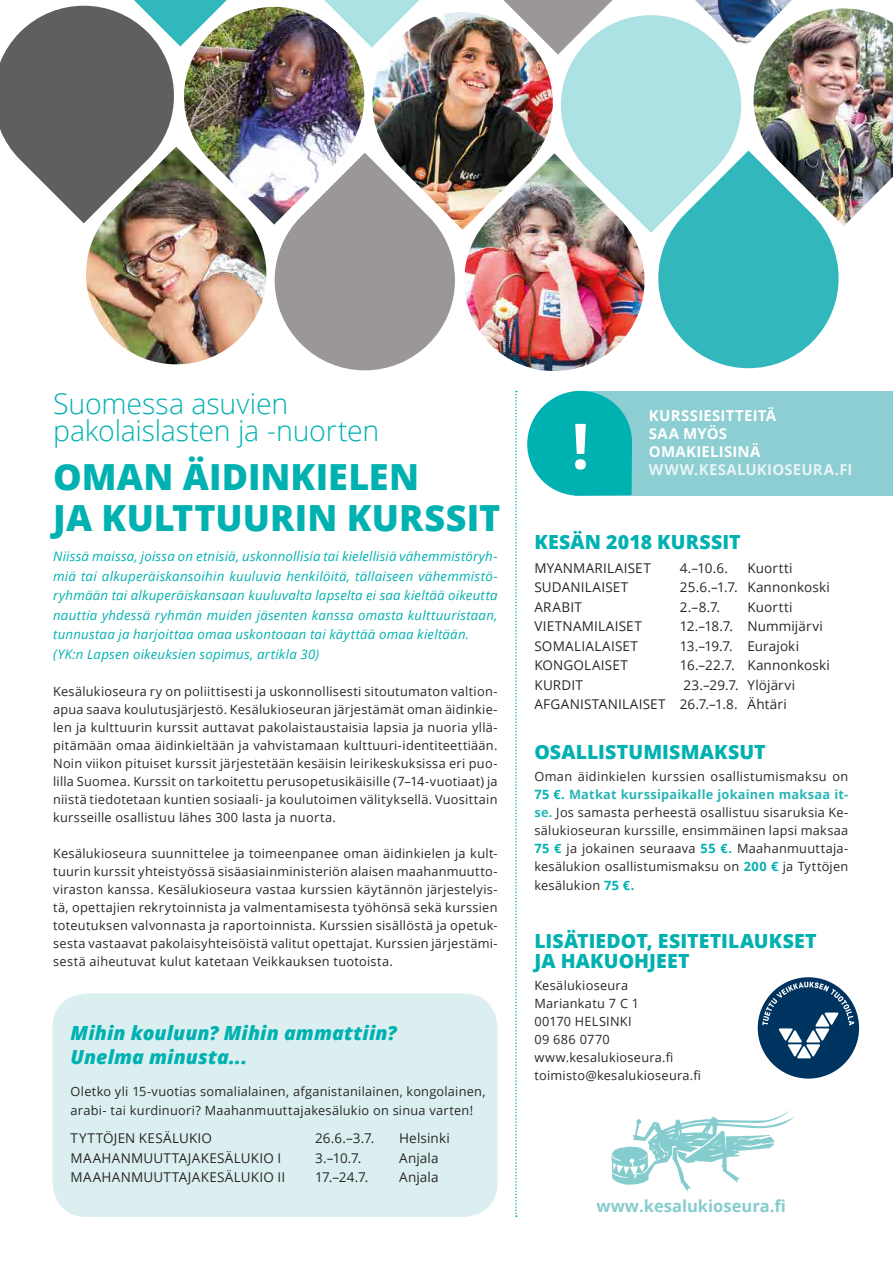
<style>
.page{position:relative;width:893px;height:1263px;background:#fff}
.page>*{position:absolute;margin:0;border:0;box-sizing:border-box;transform-origin:0 0}
.t1{font:700 63px "Open Sans";color:#fff}
.t2{font:800 36px/40.5px "Open Sans";color:#00b1b1}
.t3{font:300 28.5px/27px "Open Sans";letter-spacing:-.01em;color:#00b1b1}
.t4{font:800 19.5px/19.5px "Open Sans";letter-spacing:.01em;color:#00b1b1}
.t5{font:italic 800 19.5px/24px "Open Sans";letter-spacing:.005em;color:#00b1b1}
.t6{font:700 16.5px "Open Sans";color:#85cccf}
.t7{font:700 15px/18px "Open Sans";letter-spacing:.015em;color:#fff}
.t8{font:700 15px "Open Sans";letter-spacing:.015em;color:#e7f4f5}
.t9{font:13.5px/19.5px "Open Sans";letter-spacing:.015em;color:#282827}
.t10{font:italic 13.2px/19.5px "Open Sans";letter-spacing:.02em;color:#00b1b1}
.t11{font:12.75px/18px "Open Sans";letter-spacing:.02em;color:#282827;text-align:justify}
.s1{font-weight:700;color:#00b1b1}
.s2{font-weight:700;color:#2ab5b5}
</style>
<div class="page">
<img style="left:847px;top:8px;width:46px;height:215px">
<img style="left:0;top:0;width:847px;height:371px">
<div style="left:53px;top:993px;width:444px;height:224px;background:#dceff0;border-radius:34px"></div>
<svg style="left:611px;top:1111px;width:183px;height:80px"></svg>
<svg style="left:758px;top:977px;width:101px;height:101px"></svg>
<svg style="left:515px;top:391px;width:2px;height:826px"></svg>
<div style="left:574px;top:391px;width:319px;height:105px;background:#8dced2"></div>
<svg style="left:527px;top:391px;width:105px;height:105px"></svg>
<h3 class="t3" style="left:53px;top:390px;width:328px">Suomessa asuvien pakolaislasten ja -nuorten</h3>
<h2 class="t2" style="left:53px;top:455px;width:449px">OMAN ÄIDINKIELEN<br>JA KULTTUURIN KURSSIT</h2>
<p class="t10" style="left:53px;top:546px;width:446px">Niissä maissa, joissa on etnisiä, uskonnollisia tai kielellisiä vähemmistöryh&shy;miä tai alkuperäiskansoihin kuuluvia henkilöitä, tällaiseen vähemmistö&shy;ryhmään tai alkuperäiskansaan kuuluvalta lapselta ei saa kieltää oikeutta nauttia yhdessä ryhmän muiden jäsenten kanssa omasta kulttuuristaan, tunnustaa ja harjoittaa omaa uskontoaan tai käyttää omaa kieltään. (YK:n Lapsen oikeuksien sopimus, artikla 30)</p>
<p class="t11" style="left:53px;top:682px;width:446px">Kesälukioseura ry on poliittisesti ja uskonnollisesti sitoutumaton valtion&shy;apua saava koulutusjärjestö. Kesälukioseuran järjestämät oman äidinkie&shy;len ja kulttuurin kurssit auttavat pakolaistaustaisia lapsia ja nuoria yllä&shy;pitämään omaa äidinkieltään ja vahvistamaan kulttuuri-identiteettiään.<br>Noin viikon pituiset kurssit järjestetään kesäisin leirikeskuksissa eri puo&shy;lilla Suomea. Kurssit on tarkoitettu perusopetusikäisille (7–14-vuotiaat) ja niistä tiedotetaan kuntien sosiaali- ja koulutoimen välityksellä. Vuosittain kursseille osallistuu lähes 300 lasta ja nuorta.</p>
<p class="t11" style="left:53px;top:844px;width:446px">Kesälukioseura suunnittelee ja toimeenpanee oman äidinkielen ja kult&shy;tuurin kurssit yhteistyössä sisäasiainministeriön alaisen maahanmuutto&shy;viraston kanssa. Kesälukioseura vastaa kurssien käytännön järjestelyis&shy;tä, opettajien rekrytoinnista ja valmentamisesta työhönsä sekä kurssien toteutuksen valvonnasta ja raportoinnista. Kurssien sisällöstä ja opetuk&shy;sesta vastaavat pakolaisyhteisöistä valitut opettajat. Kurssien järjestämi&shy;sestä aiheutuvat kulut katetaan Veikkauksen tuotoista.</p>
<h3 class="t5" style="left:71px;top:1020px;width:327px">Mihin kouluun? Mihin ammattiin?<br>Unelma minusta...</h3>
<p class="t11" style="left:71px;top:1081px;width:416px;line-height:19.5px">Oletko yli 15-vuotias somalialainen, afganistanilainen, kongolainen, arabi- tai kurdinuori? Maahanmuuttajakesälukio on sinua varten!</p>
<p class="t9" style="left:71px;top:1128px;width:143px">TYTTÖJEN KESÄLUKIO</p>
<p class="t9" style="left:315px;top:1128px;width:61px">26.6.–3.7.</p>
<p class="t9" style="left:399px;top:1128px;width:52px">Helsinki</p>
<p class="t9" style="left:71px;top:1148px;width:212px">MAAHANMUUTTAJAKESÄLUKIO I</p>
<p class="t9" style="left:315px;top:1148px;width:48px">3.–10.7.</p>
<p class="t9" style="left:399px;top:1148px;width:41px">Anjala</p>
<p class="t9" style="left:71px;top:1167px;width:216px">MAAHANMUUTTAJAKESÄLUKIO II</p>
<p class="t9" style="left:315px;top:1167px;width:55px">17.–24.7.</p>
<p class="t9" style="left:399px;top:1167px;width:41px">Anjala</p>
<h1 class="t1" style="left:571px;top:401px;width:20px">!</h1>
<p class="t7" style="left:649px;top:406px;width:129px">KURSSIESITTEITÄ<br>SAA MYÖS<br>OMAKIELISINÄ</p>
<p class="t8" style="left:649px;top:459px;width:205px">WWW.KESALUKIOSEURA.FI</p>
<h3 class="t4" style="left:534px;top:531px;width:208px">KESÄN 2018 KURSSIT</h3>
<p class="t9" style="left:534px;top:558px;width:118px">MYANMARILAISET</p>
<p class="t9" style="left:680px;top:558px;width:50px">4.–10.6.</p>
<p class="t9" style="left:747px;top:558px;width:47px">Kuortti</p>
<p class="t9" style="left:534px;top:577px;width:96px">SUDANILAISET</p>
<p class="t9" style="left:680px;top:577px;width:151px">25.6.–1.7. Kannonkoski</p>
<p class="t9" style="left:534px;top:596px;width:49px">ARABIT</p>
<p class="t9" style="left:680px;top:596px;width:42px">2.–8.7.</p>
<p class="t9" style="left:747px;top:596px;width:47px">Kuortti</p>
<p class="t9" style="left:534px;top:616px;width:109px">VIETNAMILAISET</p>
<p class="t9" style="left:680px;top:616px;width:145px">12.–18.7. Nummijärvi</p>
<p class="t9" style="left:534px;top:635px;width:105px">SOMALIALAISET</p>
<p class="t9" style="left:680px;top:635px;width:121px">13.–19.7. Eurajoki</p>
<p class="t9" style="left:534px;top:655px;width:95px">KONGOLAISET</p>
<p class="t9" style="left:680px;top:655px;width:151px">16.–22.7. Kannonkoski</p>
<p class="t9" style="left:534px;top:674px;width:50px">KURDIT</p>
<p class="t9" style="left:534px;top:674px;width:262px;text-indent:149px">23.–29.7. Ylöjärvi<br>AFGANISTANILAISET 26.7.–1.8. Ähtäri</p>
<h3 class="t4" style="left:534px;top:741px;width:233px">OSALLISTUMISMAKSUT</h3>
<p class="t11" style="left:534px;top:767px;width:315px">Oman äidinkielen kurssien osallistumismaksu on <span class="s1">75 €.</span> <span class="s2">Matkat kurssipaikalle jokainen maksaa it&shy;se.</span> Jos samasta perheestä osallistuu sisaruksia Ke&shy;sälukioseuran kurssille, ensimmäinen lapsi maksaa <span class="s1">75 €</span> ja jokainen seuraava <span class="s1">55 €.</span> Maahanmuuttaja&shy;kesälukion osallistumismaksu on <span class="s1">200 €</span> ja Tyttöjen</p>
<p class="t11" style="left:534px;top:876px;width:102px">kesälukion <span class="s1">75 €.</span></p>
<h3 class="t4" style="left:534px;top:930px;width:284px">LISÄTIEDOT, ESITETILAUKSET<br>JA HAKUOHJEET</h3>
<p class="t11" style="left:534px;top:976px;width:168px;text-align:left">Kesälukioseura<br>Mariankatu 7 C 1<br>00170 HELSINKI<br>09 686 0770 www.kesalukioseura.fi toimisto@kesalukioseura.fi</p>
<p class="t6" style="left:597px;top:1194px;width:191px">www.kesalukioseura.fi</p>
</div>
